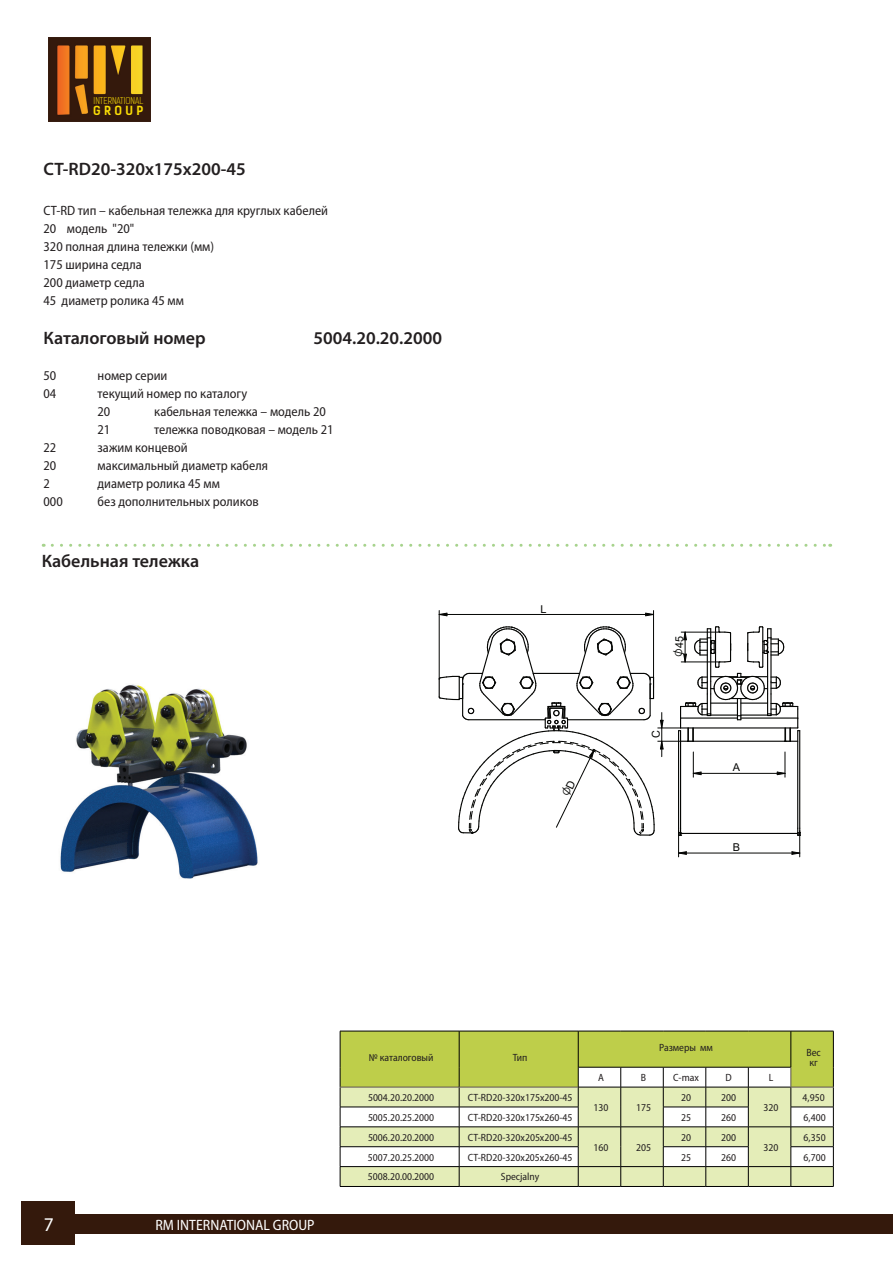
<style>
.page{position:relative;width:893px;height:1263px;background:#fff}
.page>*{position:absolute;margin:0;border:0;box-sizing:border-box;transform-origin:0 0}
.t1{font:19.5px "Myriad Pro";color:#fff}
.t2{font:600 18px "Myriad Pro";color:#231f20}
.t3{font:semi-condensed 15px "Myriad Pro";color:#fff}
.t4{font:semi-condensed 13.5px/18px "Myriad Pro";color:#231f20}
.t5{font:700 12px "Kelson Sans";letter-spacing:.28em;color:#fadd06}
.t6{font:10.95px "Arial";color:#040503}
.t7{font:10.8px "Arial";color:#040503}
.t8{font:semi-condensed 10.5px/10.5px "Myriad Pro";color:#231f20}
.t9{font:300 9px "Kelson Sans";color:#fadd06}
</style>
<div class="page">
<div style="left:64px;top:1214px;width:829px;height:20px;background:#34190c"></div>
<img style="left:48px;top:38px;width:102px;height:83px">
<div style="left:22px;top:1202px;width:53px;height:43px;background:#34190c"></div>
<img style="left:60px;top:684px;width:198px;height:195px">
<hr style="left:340px;top:1186px;width:119px;height:1px;background:#000">
<hr style="left:459px;top:1186px;width:119px;height:1px;background:#000">
<hr style="left:578px;top:1186px;width:43px;height:1px;background:#000">
<hr style="left:621px;top:1186px;width:42px;height:1px;background:#000">
<hr style="left:663px;top:1186px;width:43px;height:1px;background:#000">
<hr style="left:706px;top:1186px;width:42px;height:1px;background:#000">
<hr style="left:748px;top:1186px;width:43px;height:1px;background:#000">
<hr style="left:791px;top:1186px;width:43px;height:1px;background:#000">
<svg style="left:340px;top:1031px;width:494px;height:155px"></svg>
<hr style="left:791px;top:1087px;width:43px;height:1px;background:#5c5351">
<hr style="left:439px;top:610px;width:1px;height:69px;background:#040503">
<hr style="left:653px;top:610px;width:1px;height:78px;background:#040503">
<svg style="left:439px;top:612px;width:9px;height:4px"></svg>
<svg style="left:645px;top:612px;width:8px;height:4px"></svg>
<hr style="left:439px;top:614px;width:214px;height:1px;background:#040503">
<svg style="left:52px;top:544px;width:779px;height:3px"></svg>
<svg style="left:439px;top:626px;width:362px;height:231px"></svg>
<p class="t9" style="left:94px;top:95px;width:51px">INTERNATIONAL</p>
<p class="t5" style="left:93px;top:103px;width:52px">GROUP</p>
<h2 class="t2" style="left:44px;top:158px;width:204px">CT-RD20-320х175х200-45</h2>
<p class="t4" style="left:44px;top:201px;width:286px">CT-RD тип – кабельная тележка для круглых кабелей<br>20 модель "20"<br>320 полная длина тележки (мм)<br>175 ширина седла<br>200 диаметр седла<br>45 диаметр ролика 45 мм</p>
<h2 class="t2" style="left:44px;top:327px;width:164px">Каталоговый номер</h2>
<h2 class="t2" style="left:314px;top:327px;width:130px">5004.20.20.2000</h2>
<p class="t4" style="left:44px;top:367px;width:14px">50</p>
<p class="t4" style="left:98px;top:367px;width:71px">номер серии</p>
<p class="t4" style="left:44px;top:385px;width:14px">04</p>
<p class="t4" style="left:98px;top:385px;width:151px">текущий номер по каталогу<br>20</p>
<p class="t4" style="left:154px;top:403px;width:173px">кабельная тележка – модель 20</p>
<p class="t4" style="left:98px;top:421px;width:14px">21</p>
<p class="t4" style="left:154px;top:421px;width:181px">тележка поводковая – модель 21</p>
<p class="t4" style="left:44px;top:439px;width:14px">22</p>
<p class="t4" style="left:98px;top:439px;width:92px">зажим концевой</p>
<p class="t4" style="left:44px;top:457px;width:14px">20</p>
<p class="t4" style="left:98px;top:457px;width:172px">максимальный диаметр кабеля</p>
<p class="t4" style="left:44px;top:475px;width:8px">2</p>
<p class="t4" style="left:98px;top:475px;width:124px">диаметр ролика 45 мм</p>
<p class="t4" style="left:44px;top:493px;width:21px">000</p>
<p class="t4" style="left:98px;top:493px;width:163px">без дополнительных роликов</p>
<h2 class="t2" style="left:42px;top:550px;width:159px">Кабельная тележка</h2>
<p class="t7" style="left:540px;top:601px;width:8px">L</p>
<p class="t6" style="left:672px;top:648px;width:14px;rotate:-90deg">45</p>
<p class="t6" style="left:648px;top:738px;width:9px;rotate:-90deg">C</p>
<p class="t7" style="left:733px;top:760px;width:9px">A</p>
<p class="t7" style="left:733px;top:840px;width:9px">B</p>
<h1 class="t1" style="left:44px;top:1212px;width:12px">7</h1>
<p class="t3" style="left:155px;top:1216px;width:161px">RM INTERNATIONAL GROUP</p>
<p class="t8" style="left:369px;top:1052px;width:66px">№ каталоговый</p>
<p class="t8" style="left:513px;top:1052px;width:16px">Тип</p>
<p class="t8" style="left:368px;top:1092px;width:68px">5004.20.20.2000</p>
<p class="t8" style="left:468px;top:1092px;width:106px">CT-RD20-320x175x200-45</p>
<p class="t8" style="left:659px;top:1042px;width:55px">Размеры мм</p>
<p class="t8" style="left:598px;top:1072px;width:7px">A</p>
<p class="t8" style="left:641px;top:1072px;width:7px">B</p>
<p class="t8" style="left:673px;top:1072px;width:27px">C-max</p>
<p class="t8" style="left:725px;top:1072px;width:8px">D</p>
<p class="t8" style="left:769px;top:1072px;width:6px">L</p>
<p class="t8" style="left:593px;top:1102px;width:16px">130</p>
<p class="t8" style="left:636px;top:1102px;width:16px">175</p>
<p class="t8" style="left:681px;top:1092px;width:11px">20</p>
<p class="t8" style="left:721px;top:1092px;width:16px">200</p>
<p class="t8" style="left:764px;top:1102px;width:16px">320</p>
<p class="t8" style="left:806px;top:1047px;width:16px">Вес кг</p>
<p class="t8" style="left:802px;top:1092px;width:24px">4,950</p>
<p class="t8" style="left:368px;top:1112px;width:68px">5005.20.25.2000</p>
<p class="t8" style="left:468px;top:1112px;width:106px">CT-RD20-320x175x260-45</p>
<p class="t8" style="left:681px;top:1112px;width:11px">25</p>
<p class="t8" style="left:721px;top:1112px;width:16px">260</p>
<p class="t8" style="left:804px;top:1112px;width:24px">6,400</p>
<p class="t8" style="left:368px;top:1132px;width:68px">5006.20.20.2000</p>
<p class="t8" style="left:468px;top:1132px;width:106px">CT-RD20-320x205x200-45</p>
<p class="t8" style="left:593px;top:1142px;width:16px">160</p>
<p class="t8" style="left:636px;top:1142px;width:16px">205</p>
<p class="t8" style="left:681px;top:1132px;width:11px">20</p>
<p class="t8" style="left:721px;top:1132px;width:16px">200</p>
<p class="t8" style="left:804px;top:1132px;width:24px">6,350</p>
<p class="t8" style="left:764px;top:1142px;width:16px">320</p>
<p class="t8" style="left:368px;top:1152px;width:68px">5007.20.25.2000</p>
<p class="t8" style="left:468px;top:1152px;width:106px">CT-RD20-320x205x260-45</p>
<p class="t8" style="left:681px;top:1152px;width:11px">25</p>
<p class="t8" style="left:721px;top:1152px;width:16px">260</p>
<p class="t8" style="left:804px;top:1152px;width:24px">6,700</p>
<p class="t8" style="left:368px;top:1171px;width:68px">5008.20.00.2000</p>
<p class="t8" style="left:501px;top:1171px;width:40px">Specjalny</p>
</div>
